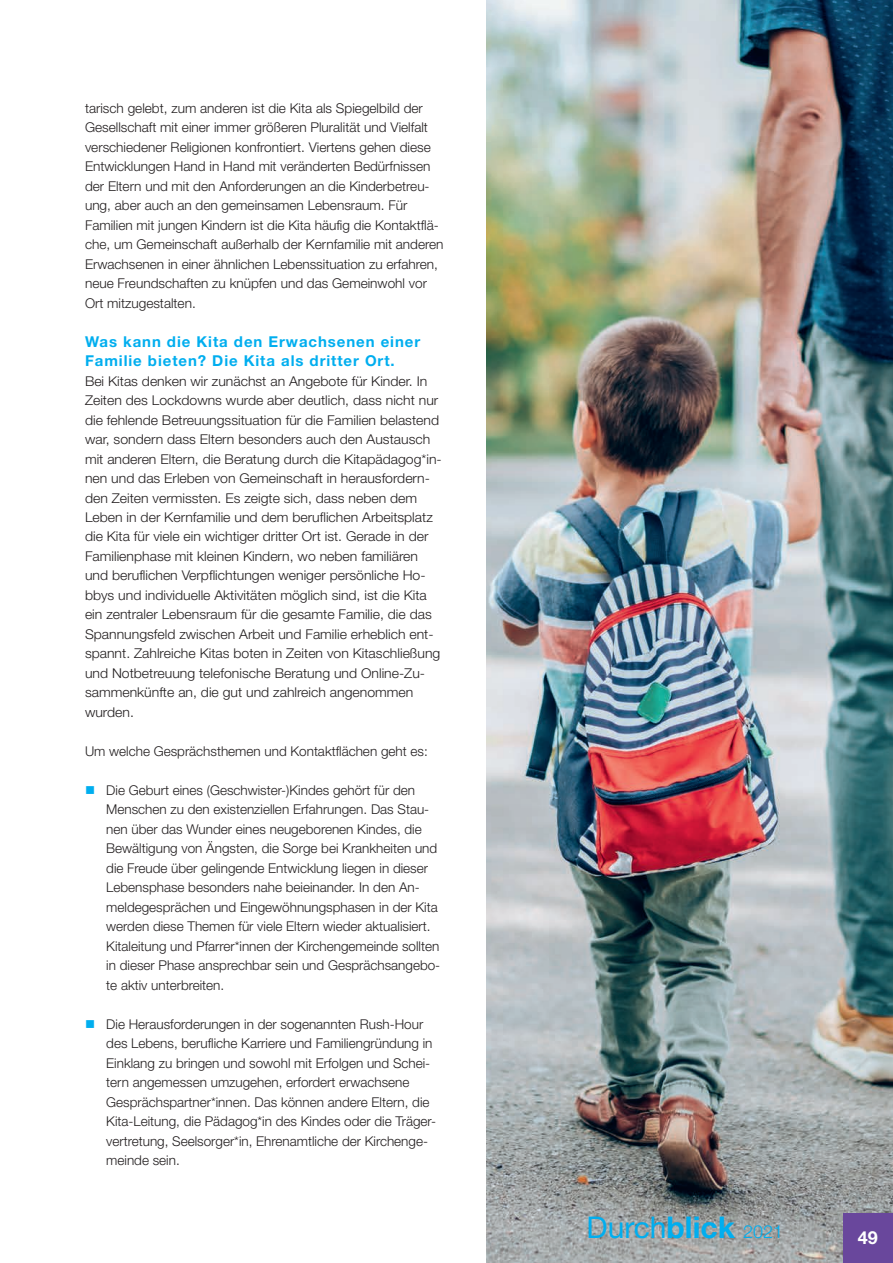
<style>
.page{position:relative;width:893px;height:1263px;background:#fff}
.page>*{position:absolute;margin:0;border:0;box-sizing:border-box;transform-origin:0 0}
.t1{font:30px "Helvetica Neue";color:#00aeef}
.t2{font:700 18px "Helvetica Neue";color:#fff}
.t3{font:700 15px/19.5px "Helvetica Neue";letter-spacing:.06em;color:#00aeef}
.t4{font:300 13.5px/19.5px "Helvetica Neue";color:#231f20}
.t5{font:300 13.5px/19.5px "Helvetica Neue";color:#231f20;scale:1.04 1}
.s1{font-weight:700}
.s2{font-weight:300;font-size:18px}
</style>
<div class="page">
<img style="left:487px;top:0;width:406px;height:1263px">
<div style="left:843px;top:1213px;width:50px;height:50px;background:#69479c"></div>
<p class="t4" style="left:85px;top:99px;width:360px">tarisch gelebt, zum anderen ist die Kita als Spiegelbild der Gesellschaft mit einer immer größeren Pluralität und Vielfalt verschiedener Religionen konfrontiert. Viertens gehen diese Entwicklungen Hand in Hand mit veränderten Bedürfnissen der Eltern und mit den Anforderungen an die Kinderbetreu&shy;ung, aber auch an den gemeinsamen Lebensraum. Für Familien mit jungen Kindern ist die Kita häufig die Kontaktflä&shy;che, um Gemeinschaft außerhalb der Kernfamilie mit anderen Erwachsenen in einer ähnlichen Lebenssituation zu erfahren, neue Freundschaften zu knüpfen und das Gemeinwohl vor Ort mitzugestalten.</p>
<p class="t3" style="left:85px;top:333px;width:337px">Was kann die Kita den Erwachsenen einer<br>Familie bieten? Die Kita als dritter Ort.</p>
<p class="t5" style="left:85px;top:372px;width:344px">Bei Kitas denken wir zunächst an Angebote für Kinder. In Zeiten des Lockdowns wurde aber deutlich, dass nicht nur die fehlende Betreuungssituation für die Familien belastend war, sondern dass Eltern besonders auch den Austausch mit anderen Eltern, die Beratung durch die Kitapädagog*in&shy;nen und das Erleben von Gemeinschaft in herausfordern&shy;den Zeiten vermissten. Es zeigte sich, dass neben dem Leben in der Kernfamilie und dem beruflichen Arbeitsplatz die Kita für viele ein wichtiger dritter Ort ist. Gerade in der Familienphase mit kleinen Kindern, wo neben familiären und beruflichen Verpflichtungen weniger persönliche Ho&shy;bbys und individuelle Aktivitäten möglich sind, ist die Kita ein zentraler Lebensraum für die gesamte Familie, die das Spannungsfeld zwischen Arbeit und Familie erheblich ent&shy;spannt. Zahlreiche Kitas boten in Zeiten von Kitaschließung und Notbetreuung telefonische Beratung und Online-Zu&shy;sammenkünfte an, die gut und zahlreich angenommen wurden.</p>
<p class="t4" style="left:85px;top:743px;width:344px">Um welche Gesprächsthemen und Kontaktflächen geht es:</p>
<p class="t4" style="left:106px;top:782px;width:335px">Die Geburt eines (Geschwister-)Kindes gehört für den Menschen zu den existenziellen Erfahrungen. Das Stau&shy;nen über das Wunder eines neugeborenen Kindes, die Bewältigung von Ängsten, die Sorge bei Krankheiten und die Freude über gelingende Entwicklung liegen in dieser Lebensphase besonders nahe beieinander. In den An&shy;meldegesprächen und Eingewöhnungsphasen in der Kita werden diese Themen für viele Eltern wieder aktualisiert.<br>Kitaleitung und Pfarrer*innen der Kirchengemeinde sollten in dieser Phase ansprechbar sein und Gesprächsangebo&shy;te aktiv unterbreiten.</p>
<p class="t4" style="left:106px;top:1015px;width:331px">Die Herausforderungen in der sogenannten Rush-Hour des Lebens, berufliche Karriere und Familiengründung in Einklang zu bringen und sowohl mit Erfolgen und Schei&shy;tern angemessen umzugehen, erfordert erwachsene Gesprächspartner*innen. Das können andere Eltern, die Kita-Leitung, die Pädagog*in des Kindes oder die Träger&shy;vertretung, Seelsorger*in, Ehrenamtliche der Kirchenge&shy;meinde sein.</p>
<h1 class="t1" style="left:587px;top:1217px;width:198px">Durch<span class="s1">blick</span> <span class="s2">2021</span></h1>
<h2 class="t2" style="left:858px;top:1231px;width:22px">49</h2>
</div>
